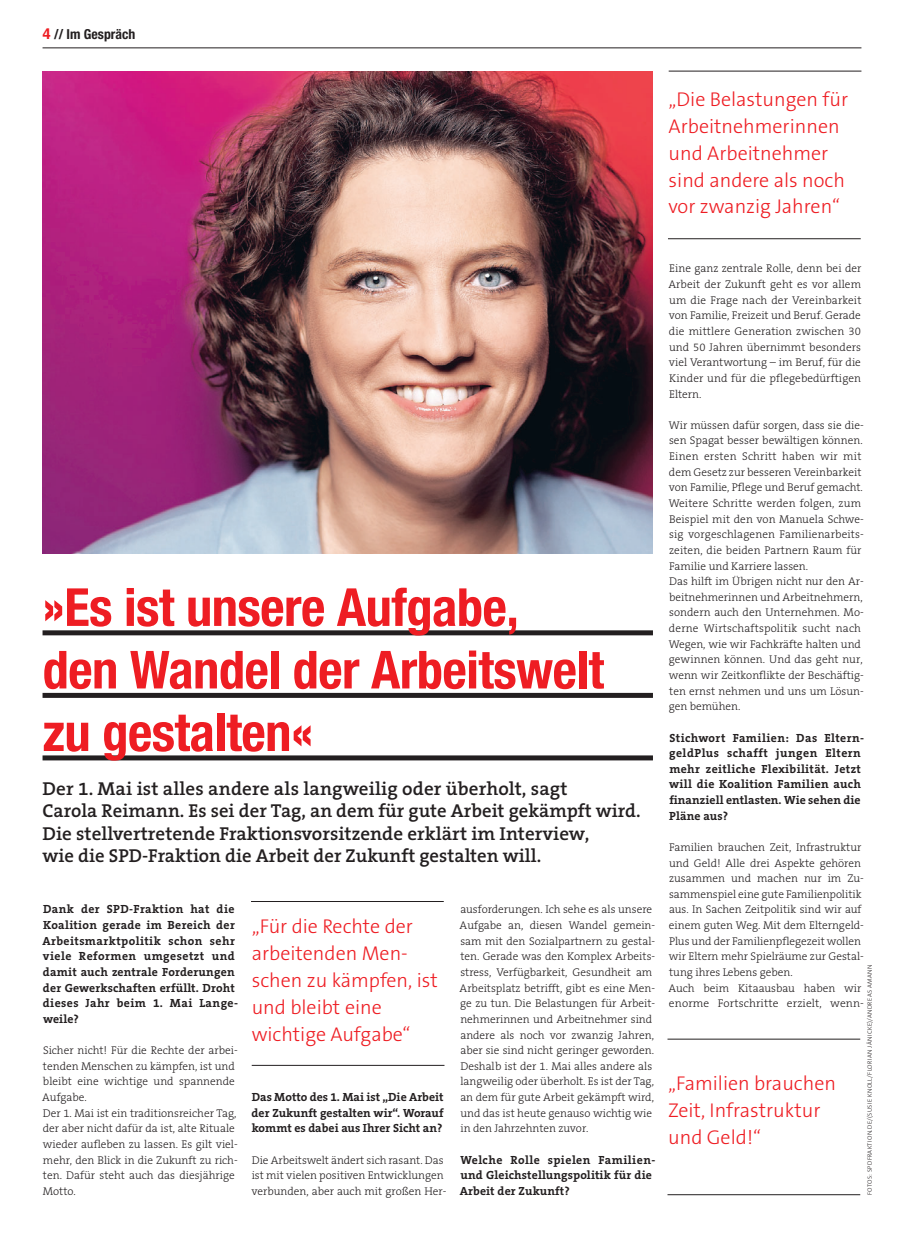
<style>
.page{position:relative;width:904px;height:1241px;background:#fff}
.page>*{position:absolute;margin:0;border:0;box-sizing:border-box;transform-origin:0 0}
.t1{font:700 condensed 52.5px/62.5px "Helvetica Neue LT";letter-spacing:-.01em;color:#ee1d23}
.t2{font:300 20px/26.9px "The Sans B3";color:#ee1d23}
.t3{font:600 18.75px/22.5px "The Serif B6";color:#231f20}
.t4{font:700 condensed 13.75px "Helvetica Neue LT";color:#231f20}
.t5{font:700 11.88px/15.6px "The Serif B7";letter-spacing:.02em;color:#231f20}
.t6{font:300 11.25px/15.6px "The Serif B3";color:#231f20}
.t7{font:300 6.25px "The Sans B3";letter-spacing:.05em;color:#231f20}
.s1{font-family:"Helvetica LT";font-stretch:normal;font-size:15px;color:#ee1d23}
</style>
<div class="page">
<hr style="left:43px;top:48px;width:818px;height:1px;background:#231f20">
<img style="left:43px;top:71px;width:610px;height:483px">
<div style="left:43px;top:630px;width:610px;height:5px;background:#231f20"></div>
<div style="left:43px;top:692px;width:610px;height:5px;background:#231f20"></div>
<div style="left:43px;top:755px;width:610px;height:5px;background:#231f20"></div>
<hr style="left:251px;top:901px;width:193px;height:1px;background:#231f20">
<hr style="left:252px;top:1064px;width:192px;height:1px;background:#231f20">
<hr style="left:668px;top:238px;width:192px;height:1px;background:#231f20">
<hr style="left:668px;top:71px;width:193px;height:1px;background:#231f20">
<hr style="left:667px;top:1194px;width:193px;height:1px;background:#231f20">
<hr style="left:667px;top:1038px;width:193px;height:1px;background:#231f20">
<p class="t4" style="left:43px;top:29px;width:94px"><span class="s1">4</span> // Im Gespräch</p>
<h2 class="t2" style="left:668px;top:87px;width:181px">„Die Belastungen für<br>Arbeitnehmerinnen und Arbeitnehmer sind andere als noch vor zwanzig Jahren“</h2>
<h1 class="t1" style="left:43px;top:580px;width:563px">»Es ist unsere Aufgabe, den Wandel der Arbeitswelt zu gestalten«</h1>
<p class="t3" style="left:43px;top:778px;width:599px">Der 1. Mai ist alles andere als langweilig oder überholt, sagt<br>Carola Reimann. Es sei der Tag, an dem für gute Arbeit gekämpft wird.<br>Die stellvertretende Fraktionsvorsitzende erklärt im Interview,<br>wie die SPD-Fraktion die Arbeit der Zukunft gestalten will.</p>
<p class="t5" style="left:42px;top:902px;width:197px">Dank der SPD-Fraktion hat die<br>Koalition gerade im Bereich der<br>Arbeitsmarktpolitik schon sehr viele Reformen umgesetzt und damit auch zentrale Forderungen der Gewerkschaften erfüllt. Droht dieses Jahr beim 1. Mai Lange&shy;weile?</p>
<p class="t6" style="left:42px;top:1043px;width:197px">Sicher nicht! Für die Rechte der arbei&shy;tenden Menschen zu kämpfen, ist und bleibt eine wichtige und spannende<br>Aufgabe.<br>Der 1. Mai ist ein traditionsreicher Tag, der aber nicht dafür da ist, alte Rituale wieder aufleben zu lassen. Es gilt viel&shy;mehr, den Blick in die Zukunft zu rich&shy;ten. Dafür steht auch das diesjährige<br>Motto.</p>
<h2 class="t2" style="left:252px;top:914px;width:187px">„Für die Rechte der arbeitenden Men&shy;schen zu kämpfen, ist und bleibt eine wichtige Aufgabe“</h2>
<p class="t5" style="left:252px;top:1089px;width:193px;text-align:justify">Das Motto des 1. Mai ist „Die Arbeit der Zukunft gestalten wir“. Worauf kommt es dabei aus Ihrer Sicht an?</p>
<p class="t6" style="left:251px;top:1152px;width:196px">Die Arbeitswelt ändert sich rasant. Das ist mit vielen positiven Entwicklungen verbunden, aber auch mit großen Her-</p>
<p class="t6" style="left:459px;top:902px;width:197px">ausforderungen. Ich sehe es als unsere Aufgabe an, diesen Wandel gemein&shy;sam mit den Sozialpartnern zu gestal&shy;ten. Gerade was den Komplex Arbeits&shy;stress, Verfügbarkeit, Gesundheit am Arbeitsplatz betrifft, gibt es eine Men&shy;ge zu tun. Die Belastungen für Arbeit&shy;nehmerinnen und Arbeitnehmer sind andere als noch vor zwanzig Jahren, aber sie sind nicht geringer geworden.<br>Deshalb ist der 1. Mai alles andere als langweilig oder überholt. Es ist der Tag, an dem für gute Arbeit gekämpft wird, und das ist heute genauso wichtig wie in den Jahrzehnten zuvor.</p>
<p class="t5" style="left:460px;top:1152px;width:197px">Welche Rolle spielen Familien&shy;und Gleichstellungspolitik für die<br>Arbeit der Zukunft?</p>
<p class="t6" style="left:668px;top:261px;width:195px;text-align:justify">Eine ganz zentrale Rolle, denn bei der Arbeit der Zukunft geht es vor allem um die Frage nach der Vereinbarkeit von Familie, Freizeit und Beruf. Gerade die mittlere Generation zwischen 30 und 50 Jahren übernimmt besonders viel Verantwortung – im Beruf, für die Kinder und für die pflegebedürftigen Eltern.</p>
<p class="t6" style="left:668px;top:418px;width:197px">Wir müssen dafür sorgen, dass sie die&shy;sen Spagat besser bewältigen können.<br>Einen ersten Schritt haben wir mit dem Gesetz zur besseren Vereinbarkeit von Familie, Pflege und Beruf gemacht.<br>Weitere Schritte werden folgen, zum Beispiel mit den von Manuela Schwe&shy;sig vorgeschlagenen Familienarbeits&shy;zeiten, die beiden Partnern Raum für Familie und Karriere lassen.<br>Das hilft im Übrigen nicht nur den Ar&shy;beitnehmerinnen und Arbeitnehmern, sondern auch den Unternehmen. Mo&shy;derne Wirtschaftspolitik sucht nach Wegen, wie wir Fachkräfte halten und gewinnen können. Und das geht nur, wenn wir Zeitkonflikte der Beschäftig&shy;ten ernst nehmen und uns um Lösun&shy;gen bemühen.</p>
<p class="t5" style="left:669px;top:730px;width:196px">Stichwort Familien: Das Eltern&shy;geldPlus schafft jungen Eltern mehr zeitliche Flexibilität. Jetzt will die Koalition Familien auch finanziell entlasten. Wie sehen die<br>Pläne aus?</p>
<p class="t6" style="left:668px;top:840px;width:197px">Familien brauchen Zeit, Infrastruktur und Geld! Alle drei Aspekte gehören zusammen und machen nur im Zu&shy;sammenspiel eine gute Familienpolitik aus. In Sachen Zeitpolitik sind wir auf einem guten Weg. Mit dem Elterngeld-Plus und der Familienpflegezeit wollen wir Eltern mehr Spielräume zur Gestal&shy;tung ihres Lebens geben.<br>Auch beim Kitaausbau haben wir enorme Fortschritte erzielt, wenn-</p>
<p class="t7" style="left:867px;top:1194px;width:231px;rotate:-90deg">FOTOS: SPDFRAKTION.DE/(SUSIE KNOLL/FLORIAN JÄNICKE)/ANDREAS AMANN</p>
<h2 class="t2" style="left:668px;top:1070px;width:169px">„Familien brauchen<br>Zeit, Infrastruktur und Geld!“</h2>
</div>
